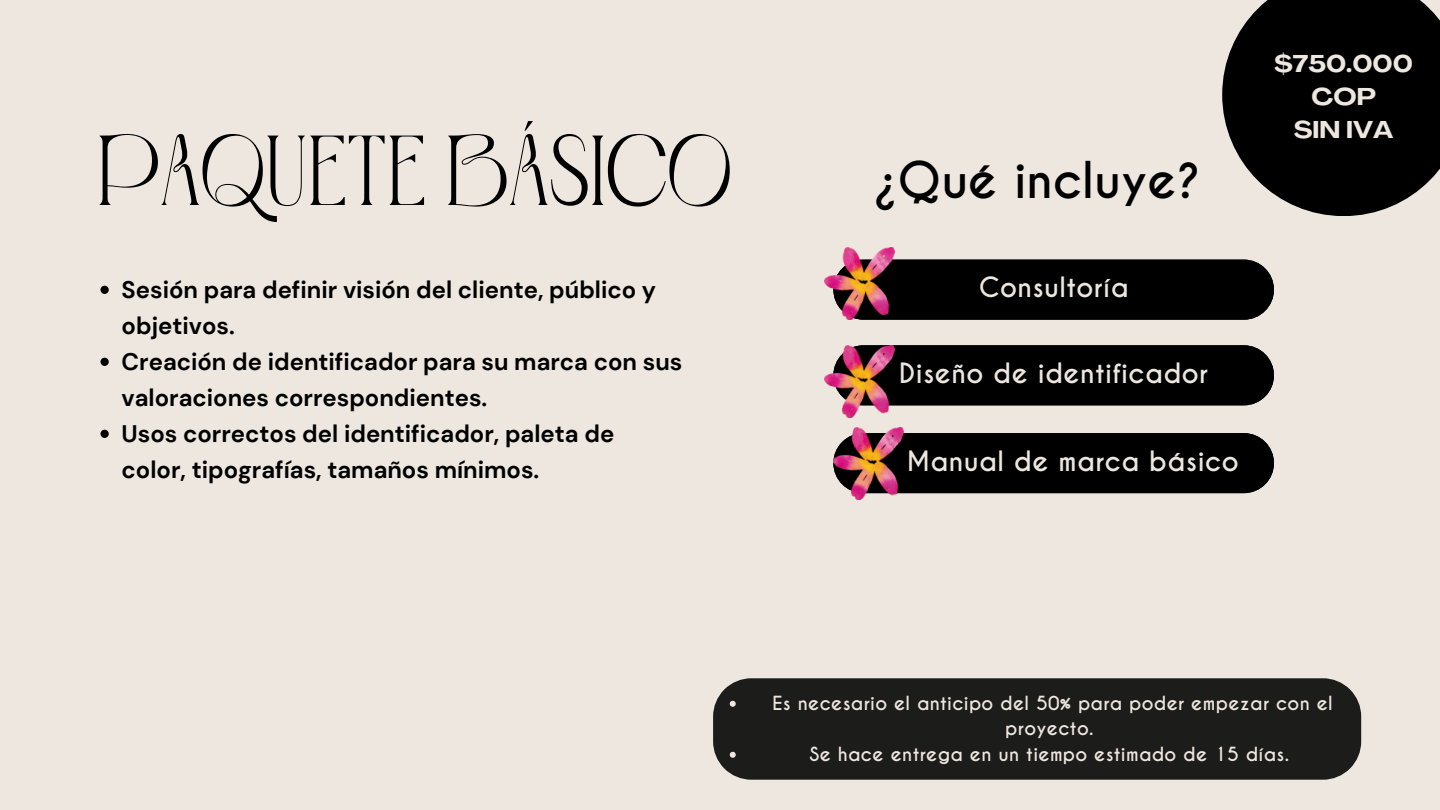
<style>
.page{position:relative;width:1440px;height:810px;background:#eee7df}
.page>*{position:absolute;margin:0;border:0;box-sizing:border-box;transform-origin:0 0}
.t1{font:99.2px "Metro Photograph Demo Version Regular";letter-spacing:-.005em;color:#000}
.t2{font:700 47.5px "Caviar Dreams";color:#000}
.t3{font:700 26.3px "Caviar Dreams";letter-spacing:.015em;color:#eee7df}
.t4{font:700 23.9px/36px "DM Sans";color:#000}
.t5{font:700 expanded 23.9px/33px "Agrandir";color:#eee7df;text-align:center}
.t6{font:700 18.3px/25.5px "Caviar Dreams";letter-spacing:.015em;color:#eee7df;text-align:center}
</style>
<div class="page">
<div style="left:895px;top:260px;width:379px;height:60px;background:#000"></div>
<div style="left:895px;top:345px;width:379px;height:60px;background:#000"></div>
<div style="left:904px;top:433px;width:370px;height:60px;background:#000"></div>
<svg style="left:1222px;top:0;width:218px;height:216px;background:#1e1d1c"></svg>
<img style="left:824px;top:248px;width:71px;height:72px">
<svg style="left:100px;top:286px;width:9px;height:8px"></svg>
<svg style="left:100px;top:358px;width:9px;height:8px"></svg>
<svg style="left:100px;top:430px;width:9px;height:8px"></svg>
<img style="left:824px;top:345px;width:71px;height:72px">
<img style="left:833px;top:427px;width:71px;height:72px">
<div style="left:713px;top:678px;width:648px;height:102px;background:#1c1c1b"></div>
<svg style="left:730px;top:701px;width:6px;height:6px"></svg>
<svg style="left:730px;top:752px;width:6px;height:6px"></svg>
<h1 class="t1" style="left:97px;top:121px;width:637px">PAQUETE BÁSICO</h1>
<p class="t4" style="left:122px;top:271px;width:562px">Sesión para definir visión del cliente, público y objetivos.<br>Creación de identificador para su marca con sus valoraciones correspondientes.<br>Usos correctos del identificador, paleta de color, tipografías, tamaños mínimos.</p>
<h2 class="t2" style="left:874px;top:151px;width:329px">¿Qué incluye?</h2>
<p class="t3" style="left:979px;top:271px;width:151px">Consultoría</p>
<p class="t3" style="left:899px;top:357px;width:310px">Diseño de identificador</p>
<p class="t3" style="left:907px;top:445px;width:333px">Manual de marca básico</p>
<p class="t5" style="left:1274px;top:48px;width:140px">$750.000<br>COP<br>SIN IVA</p>
<p class="t6" style="left:773px;top:691px;width:562px">Es necesario el anticipo del 50% para poder empezar con el proyecto.<br>Se hace entrega en un tiempo estimado de 15 días.</p>
</div>
